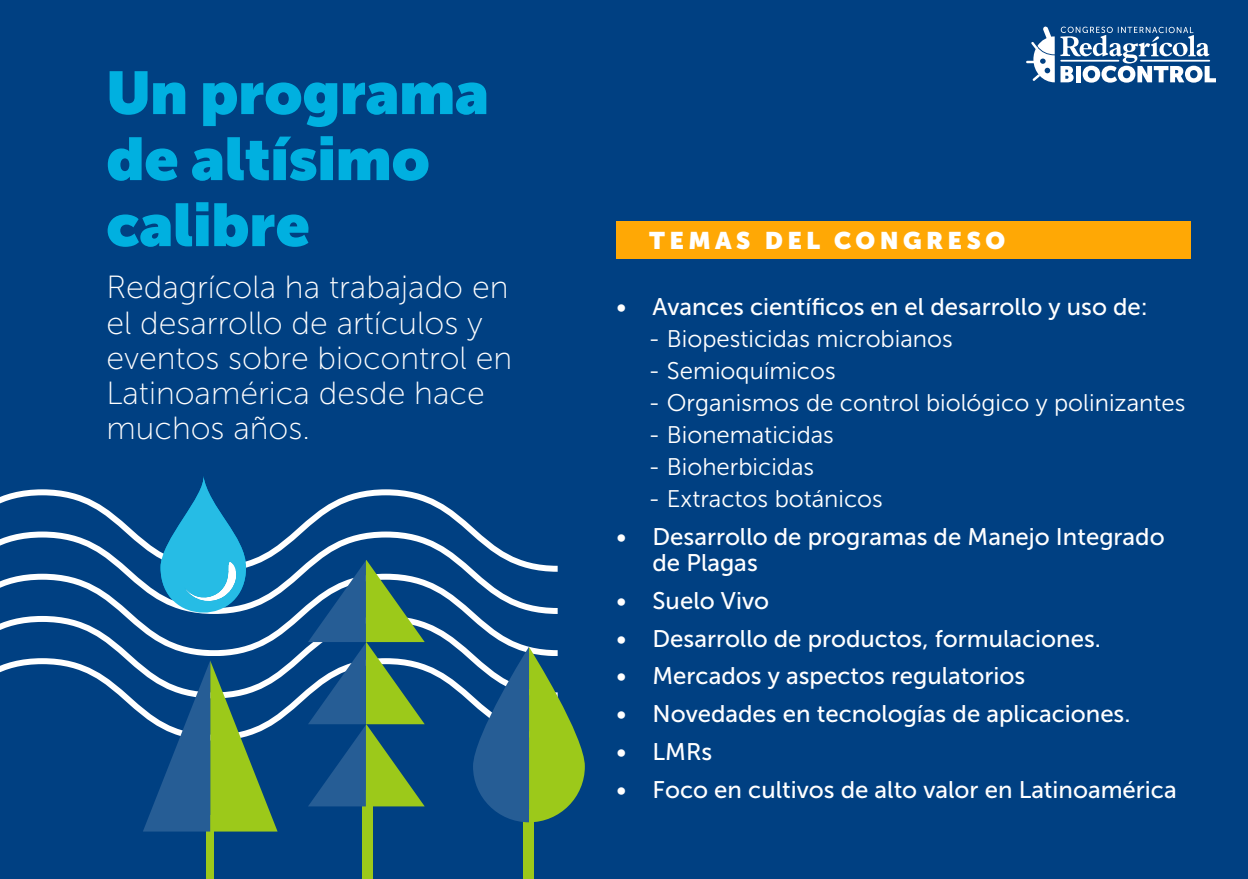
<style>
.page{position:relative;width:1248px;height:879px;background:#fff}
.page>*{position:absolute;margin:0;border:0;box-sizing:border-box;transform-origin:0 0}
.t1{font:900 60px/66px "Museo Sans Display";color:#00b0e0}
.t2{font:32px/35.2px "Museo Sans 100";color:#fff}
.t3{font:24px/26.4px "Museo Sans 500";color:#fff}
.t4{font:24px "Museo Sans 300";color:#fff}
.t5{font:900 24px "Museo Sans Display";letter-spacing:.2em;color:#fff}
</style>
<div class="page">
<div style="left:0;top:0;width:1247px;height:879px;background:#004082"></div>
<div style="left:616px;top:221px;width:575px;height:37px;background:#ffa805"></div>
<svg style="left:0;top:574px;width:557px;height:42px"></svg>
<svg style="left:0;top:489px;width:557px;height:83px"></svg>
<svg style="left:0;top:616px;width:530px;height:42px"></svg>
<svg style="left:0;top:658px;width:473px;height:67px"></svg>
<div style="left:362px;top:790px;width:11px;height:89px;background:#9cc91a"></div>
<svg style="left:308px;top:560px;width:116px;height:246px"></svg>
<div style="left:206px;top:815px;width:8px;height:64px;background:#9cc91a"></div>
<svg style="left:143px;top:660px;width:134px;height:171px"></svg>
<div style="left:523px;top:809px;width:11px;height:70px;background:#9cc91a"></div>
<svg style="left:473px;top:647px;width:112px;height:175px"></svg>
<svg style="left:160px;top:476px;width:86px;height:152px"></svg>
<svg style="left:1026px;top:26px;width:28px;height:56px"></svg>
<svg style="left:1060px;top:27px;width:155px;height:56px"></svg>
<h1 class="t1" style="left:106px;top:60px;width:384px">Un programa de altísimo calibre</h1>
<h2 class="t2" style="left:106px;top:270px;width:407px">Redagrícola ha trabajado en el desarrollo de artículos y eventos sobre biocontrol en<br>Latinoamérica desde hace muchos años.</h2>
<p class="t5" style="left:649px;top:226px;width:358px">TEMAS DEL CONGRESO</p>
<p class="t3" style="left:616px;top:294px;width:533px">• Avances científicos en el desarrollo y uso de:</p>
<p class="t4" style="left:648px;top:326px;width:305px">- Biopesticidas microbianos</p>
<p class="t4" style="left:648px;top:358px;width:189px">- Semioquímicos</p>
<p class="t4" style="left:648px;top:390px;width:538px">- Organismos de control biológico y polinizantes</p>
<p class="t4" style="left:648px;top:422px;width:187px">- Bionematicidas</p>
<p class="t4" style="left:648px;top:454px;width:167px">- Bioherbicidas</p>
<p class="t4" style="left:648px;top:486px;width:236px">- Extractos botánicos</p>
<p class="t3" style="left:652px;top:523px;width:513px;text-indent:-36px">• Desarrollo de programas de Manejo Integrado de Plagas</p>
<p class="t3" style="left:616px;top:587px;width:154px">• Suelo Vivo</p>
<p class="t3" style="left:616px;top:625px;width:486px">• Desarrollo de productos, formulaciones.</p>
<p class="t3" style="left:616px;top:663px;width:410px">• Mercados y aspectos regulatorios</p>
<p class="t3" style="left:616px;top:701px;width:515px">• Novedades en tecnologías de aplicaciones.</p>
<p class="t3" style="left:616px;top:738px;width:97px">• LMRs</p>
<p class="t3" style="left:616px;top:776px;width:561px">• Foco en cultivos de alto valor en Latinoamérica</p>
</div>
